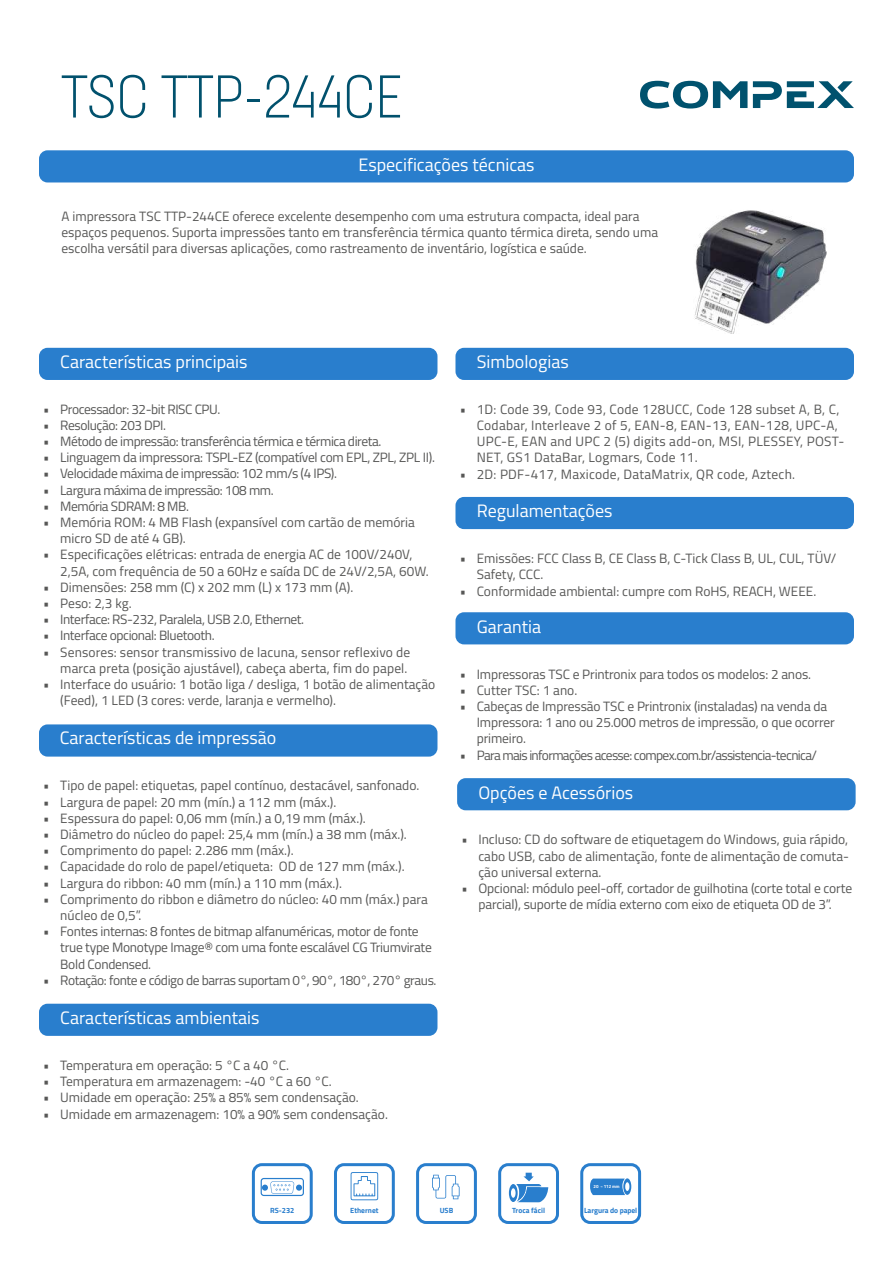
<style>
.page{position:relative;width:893px;height:1263px;background:#fff}
.page>*{position:absolute;margin:0;border:0;box-sizing:border-box;transform-origin:0 0}
.t1{font:300 condensed 60px "Neusa Next Pro";color:#01516d}
.t2{font:18px "Titillium Web";color:#fff}
.t3{font:13.5px/16.2px "Titillium Web";color:#575756}
.t4{font:13.5px "Titillium Web";letter-spacing:-.03em;color:#575756}
.t5{font:13.5px/16.2px "Titillium Web";letter-spacing:.02em;color:#575756}
.t6{font:13.5px/16.2px "Titillium Web";letter-spacing:-.02em;color:#575756}
.t7{font:13.5px "Titillium Web";letter-spacing:-.05em;color:#575756}
.t8{font:700 7.5px "Titillium Web";color:#297ecd}
.t9{font:700 4.5px "Titillium Web";letter-spacing:-.01em;color:#fbfafc}
</style>
<div class="page">
<div style="left:39px;top:150px;width:815px;height:32px;background:#297ecd;border-radius:9px"></div>
<img style="left:694px;top:210px;width:133px;height:123px">
<div style="left:39px;top:348px;width:398px;height:32px;background:#297ecd;border-radius:9px"></div>
<div style="left:39px;top:724px;width:398px;height:33px;background:#297ecd;border-radius:9px"></div>
<div style="left:455px;top:348px;width:399px;height:32px;background:#297ecd;border-radius:9px"></div>
<div style="left:39px;top:1004px;width:398px;height:32px;background:#297ecd;border-radius:9px"></div>
<div style="left:455px;top:612px;width:399px;height:32px;background:#297ecd;border-radius:9px"></div>
<div style="left:455px;top:497px;width:399px;height:32px;background:#297ecd;border-radius:9px"></div>
<div style="left:457px;top:778px;width:399px;height:32px;background:#297ecd;border-radius:9px"></div>
<svg style="left:753px;top:81px;width:101px;height:27px"></svg>
<svg style="left:640px;top:81px;width:107px;height:28px"></svg>
<div style="left:498px;top:1163px;width:61px;height:61px;border:3px solid #297ecd;border-radius:9px"></div>
<div style="left:580px;top:1163px;width:61px;height:61px;border:3px solid #297ecd;border-radius:9px"></div>
<svg style="left:509px;top:1173px;width:39px;height:29px"></svg>
<svg style="left:590px;top:1178px;width:41px;height:17px"></svg>
<div style="left:416px;top:1163px;width:61px;height:61px;border:3px solid #297ecd;border-radius:9px"></div>
<div style="left:334px;top:1163px;width:61px;height:61px;border:3px solid #297ecd;border-radius:9px"></div>
<div style="left:252px;top:1163px;width:61px;height:61px;border:3px solid #297ecd;border-radius:9px"></div>
<svg style="left:432px;top:1175px;width:28px;height:24px"></svg>
<svg style="left:351px;top:1172px;width:27px;height:28px"></svg>
<svg style="left:261px;top:1178px;width:43px;height:18px"></svg>
<div style="left:262px;top:1184px;width:6px;height:7px;background:#297ecd;border-radius:50%"></div>
<h1 class="t1" style="left:62px;top:60px;width:343px">TSC TTP-244CE</h1>
<h2 class="t2" style="left:358px;top:151px;width:178px">Especificações técnicas</h2>
<p class="t3" style="left:62px;top:208px;width:598px">A impressora TSC TTP-244CE oferece excelente desempenho com uma estrutura compacta, ideal para espaços pequenos. Suporta impressões tanto em transferência térmica quanto térmica direta, sendo uma escolha versátil para diversas aplicações, como rastreamento de inventário, logística e saúde.</p>
<h2 class="t2" style="left:60px;top:349px;width:189px">Características principais</h2>
<p class="t4" style="left:43px;top:399px;width:178px">• Processador: 32-bit RISC CPU.</p>
<p class="t4" style="left:43px;top:415px;width:124px">• Resolução: 203 DPI.</p>
<p class="t4" style="left:43px;top:431px;width:340px">• Método de impressão: transferência térmica e térmica direta.</p>
<p class="t6" style="left:43px;top:449px;width:393px">• Linguagem da impressora: TSPL-EZ (compatível com EPL, ZPL, ZPL II).</p>
<p class="t4" style="left:43px;top:464px;width:295px">• Velocidade máxima de impressão: 102 mm/s (4 IPS).</p>
<p class="t4" style="left:43px;top:480px;width:232px">• Largura máxima de impressão: 108 mm.</p>
<p class="t4" style="left:43px;top:496px;width:147px">• Memória SDRAM: 8 MB.</p>
<p class="t3" style="left:60px;top:513px;width:356px;text-indent:-17px">• Memória ROM: 4 MB Flash (expansível com cartão de memória micro SD de até 4 GB).</p>
<p class="t3" style="left:60px;top:546px;width:370px;text-indent:-17px">• Especificações elétricas: entrada de energia AC de 100V/240V,<br>2,5A, com frequência de 50 a 60Hz e saída DC de 24V/2,5A, 60W.</p>
<p class="t3" style="left:43px;top:578px;width:312px">• Dimensões: 258 mm (C) x 202 mm (L) x 173 mm (A).</p>
<p class="t3" style="left:43px;top:594px;width:90px">• Peso: 2,3 kg.</p>
<p class="t4" style="left:43px;top:609px;width:262px">• Interface: RS-232, Paralela, USB 2.0, Ethernet.</p>
<p class="t4" style="left:43px;top:626px;width:173px">• Interface opcional: Bluetooth.</p>
<p class="t3" style="left:43px;top:643px;width:369px;text-align:right">• Sensores: sensor transmissivo de lacuna, sensor reflexivo de marca preta (posição ajustável), cabeça aberta, fim do papel.</p>
<p class="t3" style="left:60px;top:675px;width:377px;text-indent:-17px">• Interface do usuário: 1 botão liga / desliga, 1 botão de alimentação (Feed), 1 LED (3 cores: verde, laranja e vermelho).</p>
<h2 class="t2" style="left:60px;top:724px;width:218px">Características de impressão</h2>
<p class="t3" style="left:43px;top:777px;width:378px">• Tipo de papel: etiquetas, papel contínuo, destacável, sanfonado.</p>
<p class="t3" style="left:43px;top:793px;width:295px">• Largura de papel: 20 mm (mín.) a 112 mm (máx.).</p>
<p class="t3" style="left:43px;top:809px;width:324px">• Espessura do papel: 0,06 mm (mín.) a 0,19 mm (máx.).</p>
<p class="t3" style="left:43px;top:825px;width:365px">• Diâmetro do núcleo do papel: 25,4 mm (mín.) a 38 mm (máx.).</p>
<p class="t3" style="left:43px;top:842px;width:252px">• Comprimento do papel: 2.286 mm (máx.).</p>
<p class="t3" style="left:43px;top:858px;width:363px">• Capacidade do rolo de papel/etiqueta: OD de 127 mm (máx.).</p>
<p class="t3" style="left:43px;top:874px;width:300px">• Largura do ribbon: 40 mm (mín.) a 110 mm (máx.).</p>
<p class="t3" style="left:60px;top:890px;width:369px;text-indent:-17px">• Comprimento do ribbon e diâmetro do núcleo: 40 mm (máx.) para núcleo de 0,5”.</p>
<p class="t6" style="left:60px;top:923px;width:373px;text-indent:-17px">• Fontes internas: 8 fontes de bitmap alfanuméricas, motor de fonte true type Monotype Image® com uma fonte escalável CG Triumvirate<br>Bold Condensed.</p>
<p class="t4" style="left:43px;top:970px;width:395px">• Rotação: fonte e código de barras suportam 0°, 90°, 180°, 270° graus.</p>
<h2 class="t2" style="left:60px;top:1004px;width:201px">Características ambientais</h2>
<p class="t3" style="left:43px;top:1056px;width:247px">• Temperatura em operação: 5 °C a 40 °C.</p>
<p class="t3" style="left:43px;top:1073px;width:290px">• Temperatura em armazenagem: -40 °C a 60 °C.</p>
<p class="t3" style="left:43px;top:1089px;width:317px">• Umidade em operação: 25% a 85% sem condensação.</p>
<p class="t3" style="left:43px;top:1105px;width:346px">• Umidade em armazenagem: 10% a 90% sem condensação.</p>
<h2 class="t2" style="left:477px;top:349px;width:93px">Simbologias</h2>
<p class="t5" style="left:477px;top:400px;width:369px;text-indent:-17px">• 1D: Code 39, Code 93, Code 128UCC, Code 128 subset A, B, C, Codabar, Interleave 2 of 5, EAN-8, EAN-13, EAN-128, UPC-A, UPC-E, EAN and UPC 2 (5) digits add-on, MSI, PLESSEY, POST-NET, GS1 DataBar, Logmars, Code 11.</p>
<p class="t5" style="left:460px;top:465px;width:337px">• 2D: PDF-417, Maxicode, DataMatrix, QR code, Aztech.</p>
<h2 class="t2" style="left:477px;top:498px;width:137px">Regulamentações</h2>
<p class="t3" style="left:477px;top:550px;width:361px;text-indent:-17px">• Emissões: FCC Class B, CE Class B, C-Tick Class B, UL, CUL, TÜV/<br>Safety, CCC.</p>
<p class="t3" style="left:460px;top:582px;width:358px">• Conformidade ambiental: cumpre com RoHS, REACH, WEEE.</p>
<h2 class="t2" style="left:477px;top:613px;width:66px">Garantia</h2>
<p class="t3" style="left:460px;top:665px;width:353px">• Impressoras TSC e Printronix para todos os modelos: 2 anos.</p>
<p class="t3" style="left:460px;top:681px;width:119px">• Cutter TSC: 1 ano.</p>
<p class="t3" style="left:477px;top:697px;width:360px;text-indent:-17px">• Cabeças de Impressão TSC e Printronix (instaladas) na venda da<br>Impressora: 1 ano ou 25.000 metros de impressão, o que ocorrer primeiro.</p>
<p class="t7" style="left:460px;top:745px;width:359px">• Para mais informações acesse: compex.com.br/assistencia-tecnica/</p>
<h2 class="t2" style="left:478px;top:779px;width:156px">Opções e Acessórios</h2>
<p class="t3" style="left:478px;top:831px;width:372px;text-align:justify;text-indent:-17px">• Incluso: CD do software de etiquetagem do Windows, guia rápido, cabo USB, cabo de alimentação, fonte de alimentação de comuta&shy;ção universal externa.</p>
<p class="t3" style="left:461px;top:880px;width:392px;text-align:center">• Opcional: módulo peel-off, cortador de guilhotina (corte total e corte parcial), suporte de mídia externo com eixo de etiqueta OD de 3”.</p>
<p class="t8" style="left:270px;top:1204px;width:26px">RS-232</p>
<p class="t8" style="left:350px;top:1204px;width:30px">Ethernet</p>
<p class="t8" style="left:440px;top:1204px;width:15px">USB</p>
<p class="t9" style="left:594px;top:1183px;width:28px">20 ~ 112 mm</p>
<p class="t8" style="left:512px;top:1204px;width:34px">Troca fácil</p>
<p class="t8" style="left:584px;top:1204px;width:55px">Largura do papel</p>
</div>
